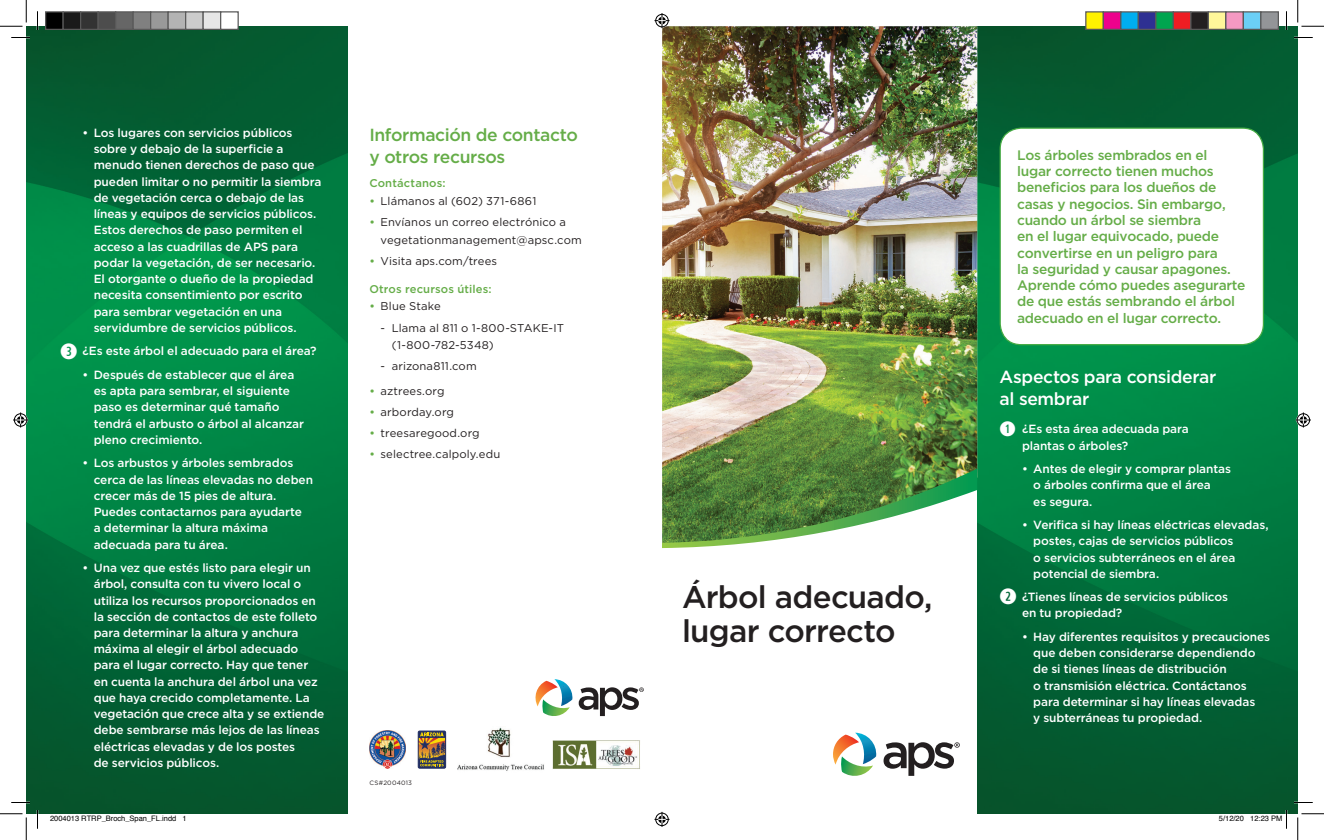
<style>
.page{position:relative;width:1324px;height:840px;background:#fff}
.page>*{position:absolute;margin:0;border:0;box-sizing:border-box;transform-origin:0 0}
.t1{font:500 31.25px/33.8px "Gotham";letter-spacing:-.025em;color:#231f20}
.t2{font:500 17.5px/21.2px "Gotham";letter-spacing:-.025em;color:#65ad48}
.t3{font:500 17.5px/21.2px "Gotham";letter-spacing:-.02em;color:#fff}
.t4{font:500 13.75px/16.2px "Gotham";letter-spacing:-.02em;color:#65ad48}
.t5{font:500 11.88px/16.2px "Gotham";letter-spacing:-.01em;color:#fff}
.t6{font:11.25px/17.5px "Gotham";letter-spacing:.015em;color:#231f20}
.t7{font:500 11.25px "Gotham";letter-spacing:.015em;color:#65ad48}
.t8{font:7.5px "Helvetica";color:#000}
.t9{font:6.25px "Gotham";letter-spacing:.035em;color:#231f20}
.s1{font-family:"Combi Numerals";font-weight:700;font-size:21.25px}
.s2{font-weight:500;color:#65ad48}
.s3{font-family:"Combi Numerals";font-weight:700;font-size:20px}
</style>
<div class="page">
<img style="left:977px;top:26px;width:321px;height:788px">
<img style="left:26px;top:26px;width:321px;height:788px">
<img style="left:662px;top:26px;width:315px;height:443px">
<svg style="left:883px;top:742px;width:77px;height:34px"></svg>
<svg style="left:833px;top:733px;width:44px;height:43px"></svg>
<svg style="left:579px;top:687px;width:65px;height:29px"></svg>
<svg style="left:535px;top:679px;width:38px;height:37px"></svg>
<svg style="left:662px;top:469px;width:315px;height:79px"></svg>
<div style="left:1000px;top:128px;width:263px;height:217px;background:#fff;border-radius:21px"></div>
<div style="left:999px;top:128px;width:265px;height:217px;border:1px solid #44aa42;border-radius:21px"></div>
<img style="left:457px;top:727px;width:87px;height:44px">
<div style="left:416px;top:730px;width:32px;height:39px;background:linear-gradient(to bottom,#e3e4eb,#e2e3ea)"></div>
<svg style="left:418px;top:731px;width:28px;height:37px"></svg>
<img style="left:553px;top:740px;width:87px;height:29px">
<img style="left:369px;top:731px;width:36px;height:38px">
<svg style="left:11px;top:37px;width:19px;height:1px"></svg>
<svg style="left:1294px;top:37px;width:18px;height:1px"></svg>
<svg style="left:11px;top:802px;width:19px;height:1px"></svg>
<svg style="left:1294px;top:802px;width:18px;height:1px"></svg>
<svg style="left:37px;top:11px;width:1px;height:19px"></svg>
<svg style="left:37px;top:810px;width:1px;height:19px"></svg>
<svg style="left:1285px;top:11px;width:2px;height:19px"></svg>
<svg style="left:0;top:0;width:27px;height:27px"></svg>
<svg style="left:0;top:814px;width:27px;height:26px"></svg>
<svg style="left:1297px;top:0;width:27px;height:27px"></svg>
<svg style="left:1297px;top:814px;width:27px;height:26px"></svg>
<svg style="left:654px;top:13px;width:15px;height:15px"></svg>
<svg style="left:654px;top:812px;width:15px;height:15px"></svg>
<svg style="left:13px;top:412px;width:15px;height:16px"></svg>
<svg style="left:1296px;top:412px;width:15px;height:16px"></svg>
<div style="left:46px;top:12px;width:17px;height:17px;background:#000"></div>
<div style="left:45px;top:11px;width:19px;height:19px;border:1px solid #595959"></div>
<div style="left:63px;top:12px;width:18px;height:17px;background:#1a1a1a"></div>
<div style="left:62px;top:11px;width:19px;height:19px;border:1px solid #595959"></div>
<div style="left:81px;top:12px;width:17px;height:17px;background:#333"></div>
<div style="left:80px;top:11px;width:19px;height:19px;border:1px solid #595959"></div>
<div style="left:98px;top:12px;width:18px;height:17px;background:#4d4d4d"></div>
<div style="left:98px;top:11px;width:18px;height:19px;border:1px solid #595959"></div>
<div style="left:116px;top:12px;width:17px;height:17px;background:#666"></div>
<div style="left:115px;top:11px;width:19px;height:19px;border:1px solid #595959"></div>
<div style="left:133px;top:12px;width:18px;height:17px;background:#808080"></div>
<div style="left:132px;top:11px;width:19px;height:19px;border:1px solid #595959"></div>
<div style="left:151px;top:12px;width:17px;height:17px;background:#999"></div>
<div style="left:150px;top:11px;width:19px;height:19px;border:1px solid #595959"></div>
<div style="left:168px;top:12px;width:18px;height:17px;background:#b3b3b3"></div>
<div style="left:168px;top:11px;width:18px;height:19px;border:1px solid #595959"></div>
<div style="left:186px;top:12px;width:17px;height:17px;background:#ccc"></div>
<div style="left:185px;top:11px;width:19px;height:19px;border:1px solid #595959"></div>
<div style="left:203px;top:12px;width:18px;height:17px;background:#e6e6e6"></div>
<div style="left:202px;top:11px;width:19px;height:19px;border:1px solid #595959"></div>
<div style="left:221px;top:12px;width:17px;height:17px;background:#fff"></div>
<div style="left:220px;top:11px;width:19px;height:19px;border:1px solid #595959"></div>
<div style="left:1086px;top:12px;width:17px;height:17px;background:#fff101"></div>
<div style="left:1085px;top:11px;width:19px;height:19px;border:1px solid #595959"></div>
<div style="left:1103px;top:12px;width:18px;height:17px;background:#ed028c"></div>
<div style="left:1102px;top:11px;width:19px;height:19px;border:1px solid #595959"></div>
<div style="left:1121px;top:12px;width:17px;height:17px;background:#00aeef"></div>
<div style="left:1120px;top:11px;width:19px;height:19px;border:1px solid #595959"></div>
<div style="left:1138px;top:12px;width:18px;height:17px;background:#2e3092"></div>
<div style="left:1138px;top:11px;width:18px;height:19px;border:1px solid #595959"></div>
<div style="left:1156px;top:12px;width:17px;height:17px;background:#00a54f"></div>
<div style="left:1155px;top:11px;width:19px;height:19px;border:1px solid #595959"></div>
<div style="left:1173px;top:12px;width:18px;height:17px;background:#ee1d23"></div>
<div style="left:1172px;top:11px;width:19px;height:19px;border:1px solid #595959"></div>
<div style="left:1191px;top:12px;width:17px;height:17px;background:#231f20"></div>
<div style="left:1190px;top:11px;width:19px;height:19px;border:1px solid #595959"></div>
<div style="left:1208px;top:12px;width:18px;height:17px;background:#fff79a"></div>
<div style="left:1208px;top:11px;width:18px;height:19px;border:1px solid #595959"></div>
<div style="left:1226px;top:12px;width:17px;height:17px;background:#f499c2"></div>
<div style="left:1225px;top:11px;width:19px;height:19px;border:1px solid #595959"></div>
<div style="left:1243px;top:12px;width:18px;height:17px;background:#6bcff6"></div>
<div style="left:1242px;top:11px;width:19px;height:19px;border:1px solid #595959"></div>
<div style="left:1261px;top:12px;width:17px;height:17px;background:#939598"></div>
<div style="left:1260px;top:11px;width:19px;height:19px;border:1px solid #595959"></div>
<svg style="left:1250px;top:810px;width:37px;height:19px"></svg>
<p class="t5" style="left:94px;top:125px;width:229px;text-indent:-11px">• Los lugares con servicios públicos sobre y debajo de la superficie a menudo tienen derechos de paso que pueden limitar o no permitir la siembra de vegetación cerca o debajo de las líneas y equipos de servicios públicos.<br>Estos derechos de paso permiten el acceso a las cuadrillas de APS para podar la vegetación, de ser necesario.<br>El otorgante o dueño de la propiedad necesita consentimiento por escrito para sembrar vegetación en una servidumbre de servicios públicos.</p>
<p class="t5" style="left:60px;top:343px;width:258px"><span class="s1">e</span> ¿Es este árbol el adecuado para el área?</p>
<p class="t5" style="left:94px;top:366px;width:212px;text-indent:-11px">• Después de establecer que el área es apta para sembrar, el siguiente paso es determinar qué tamaño tendrá el arbusto o árbol al alcanzar pleno crecimiento.</p>
<p class="t5" style="left:94px;top:455px;width:221px;text-indent:-11px">• Los arbustos y árboles sembrados cerca de las líneas elevadas no deben crecer más de 15 pies de altura.<br>Puedes contactarnos para ayudarte<br>a determinar la altura máxima adecuada para tu área.</p>
<p class="t5" style="left:94px;top:560px;width:232px;text-indent:-11px">• Una vez que estés listo para elegir un árbol, consulta con tu vivero local o utiliza los recursos proporcionados en la sección de contactos de este folleto para determinar la altura y anchura máxima al elegir el árbol adecuado para el lugar correcto. Hay que tener en cuenta la anchura del árbol una vez que haya crecido completamente. La vegetación que crece alta y se extiende debe sembrarse más lejos de las líneas eléctricas elevadas y de los postes<br>de servicios públicos.</p>
<h2 class="t2" style="left:369px;top:124px;width:210px">Información de contacto y otros recursos</h2>
<p class="t7" style="left:369px;top:176px;width:78px">Contáctanos:</p>
<p class="t6" style="left:369px;top:192px;width:169px"><span class="s2">•</span> Llámanos al (602) 371-6861</p>
<p class="t6" style="left:381px;top:213px;width:203px;text-indent:-11px"><span class="s2">•</span> Envíanos un correo electrónico a vegetationmanagement@apsc.com</p>
<p class="t6" style="left:369px;top:252px;width:129px"><span class="s2">•</span> Visita aps.com/trees</p>
<p class="t7" style="left:369px;top:282px;width:124px">Otros recursos útiles:</p>
<p class="t6" style="left:369px;top:298px;width:73px"><span class="s2">•</span> Blue Stake</p>
<p class="t6" style="left:392px;top:319px;width:174px;text-indent:-11px">- Llama al 811 o 1-800-STAKE-IT (1-800-782-5348)</p>
<p class="t6" style="left:381px;top:357px;width:98px">- arizona811.com</p>
<p class="t6" style="left:369px;top:382px;width:77px"><span class="s2">•</span> aztrees.org</p>
<p class="t6" style="left:369px;top:403px;width:86px"><span class="s2">•</span> arborday.org</p>
<p class="t6" style="left:369px;top:424px;width:112px"><span class="s2">•</span> treesaregood.org</p>
<p class="t6" style="left:369px;top:445px;width:132px"><span class="s2">•</span> selectree.calpoly.edu</p>
<p class="t9" style="left:370px;top:779px;width:44px">CS#2004013</p>
<h1 class="t1" style="left:682px;top:580px;width:252px">Árbol adecuado, lugar correcto</h1>
<p class="t4" style="left:1017px;top:147px;width:230px">Los árboles sembrados en el<br>lugar correcto tienen muchos beneficios para los dueños de casas y negocios. Sin embargo, cuando un árbol se siembra<br>en el lugar equivocado, puede convertirse en un peligro para<br>la seguridad y causar apagones.<br>Aprende cómo puedes asegurarte de que estás sembrando el árbol adecuado en el lugar correcto.</p>
<h2 class="t3" style="left:999px;top:366px;width:218px">Aspectos para considerar al sembrar</h2>
<p class="t5" style="left:1022px;top:421px;width:168px;text-indent:-22px"><span class="s3">q</span> ¿Es esta área adecuada para plantas o árboles?</p>
<p class="t5" style="left:1033px;top:461px;width:199px;text-indent:-11px">• Antes de elegir y comprar plantas o árboles confirma que el área<br>es segura.</p>
<p class="t5" style="left:1033px;top:517px;width:237px;text-indent:-11px">• Verifica si hay líneas eléctricas elevadas, postes, cajas de servicios públicos<br>o servicios subterráneos en el área potencial de siembra.</p>
<p class="t5" style="left:1022px;top:589px;width:207px;text-indent:-22px"><span class="s1">w</span> ¿Tienes líneas de servicios públicos en tu propiedad?</p>
<p class="t5" style="left:1033px;top:628px;width:238px;text-indent:-11px">• Hay diferentes requisitos y precauciones que deben considerarse dependiendo de si tienes líneas de distribución<br>o transmisión eléctrica. Contáctanos para determinar si hay líneas elevadas<br>y subterráneas tu propiedad.</p>
<p class="t8" style="left:50px;top:813px;width:138px">2004013 RTRP_Broch_Span_FL.indd 1</p>
<p class="t8" style="left:1219px;top:813px;width:65px">5/12/20 12:23 PM</p>
</div>
